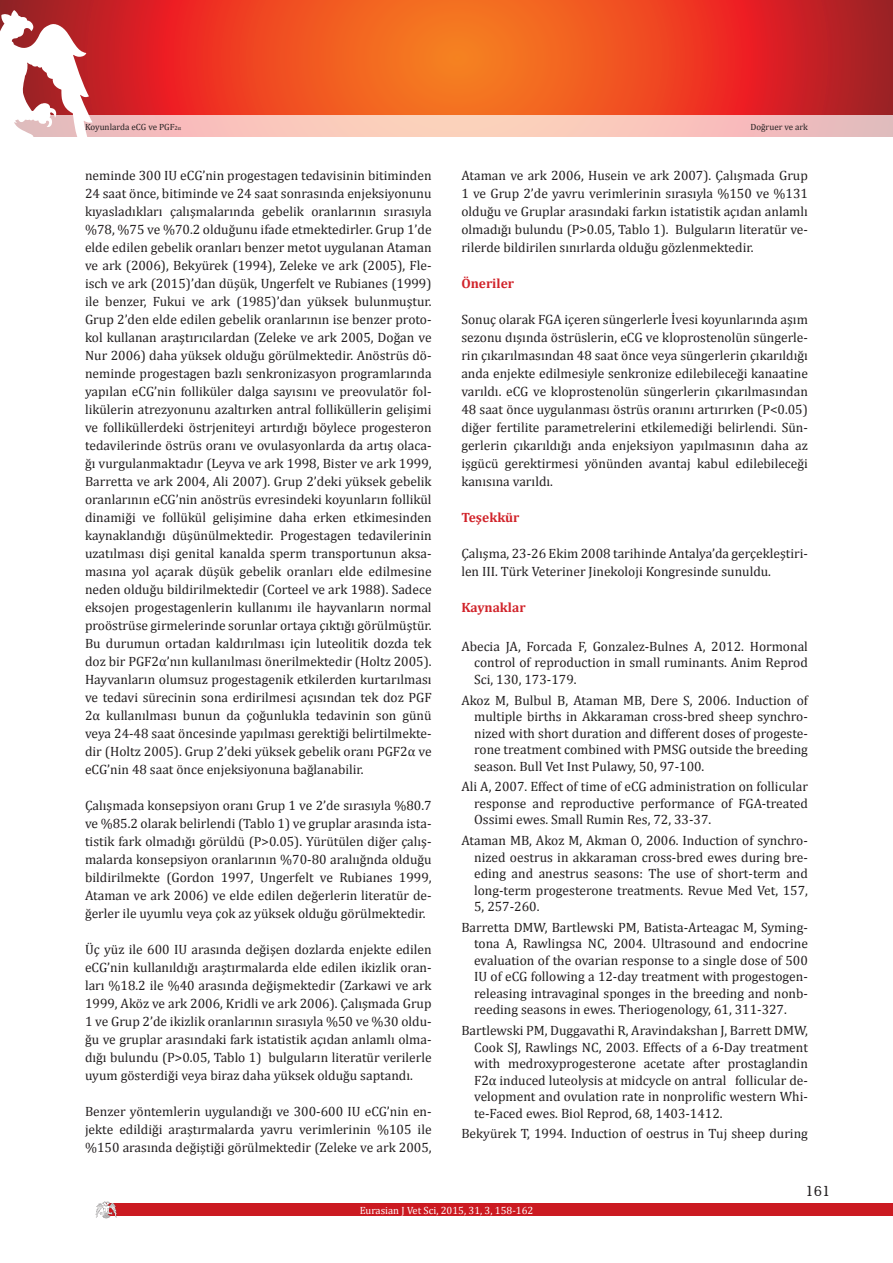
<style>
.page{position:relative;width:893px;height:1263px;background:#fff}
.page>*{position:absolute;margin:0;border:0;box-sizing:border-box;transform-origin:0 0}
.t1{font:15px "Humanist Slabserif 712 BT";color:#231f20}
.Kaynaklar{font:13.5px/18px "Cambria";color:#231f20;text-align:justify}
.t2{font:700 13.5px "Cambria";color:#d1232a}
.t3{font:10.5px "Cambria";color:#fff}
.t4{font:9px "Cambria";color:#231f20}
.s1{font-size:6px}
</style>
<div class="page">
<svg style="left:0;top:0;width:893px;height:115px;background:#e44422"></svg>
<div style="left:106px;top:1203px;width:787px;height:13px;background:#cb1a21"></div>
<svg style="left:0;top:10px;width:92px;height:127px"></svg>
<svg style="left:96px;top:1201px;width:21px;height:17px"></svg>
<svg style="left:0;top:115px;width:893px;height:21px;background:#f5c7bf"></svg>
<p class="t4" style="left:85px;top:121px;width:98px">Koyunlarda eCG ve PGF<span class="s1">2α</span></p>
<p class="t4" style="left:750px;top:121px;width:59px">Doğruer ve ark</p>
<p class="Kaynaklar" style="left:85px;top:166px;width:348px">neminde 300 IU eCG’nin progestagen tedavisinin bitiminden 24 saat önce, bitiminde ve 24 saat sonrasında enjeksiyonunu kıyasladıkları çalışmalarında gebelik oranlarının sırasıyla %78, %75 ve %70.2 olduğunu ifade etmektedirler. Grup 1’de elde edilen gebelik oranları benzer metot uygulanan Ataman ve ark (2006), Bekyürek (1994), Zeleke ve ark (2005), Fle&shy;isch ve ark (2015)’dan düşük, Ungerfelt ve Rubianes (1999) ile benzer, Fukui ve ark (1985)’dan yüksek bulunmuştur.<br>Grup 2’den elde edilen gebelik oranlarının ise benzer proto&shy;kol kullanan araştırıcılardan (Zeleke ve ark 2005, Doğan ve Nur 2006) daha yüksek olduğu görülmektedir. Anöstrüs dö&shy;neminde progestagen bazlı senkronizasyon programlarında yapılan eCG’nin folliküler dalga sayısını ve preovulatör fol&shy;likülerin atrezyonunu azaltırken antral folliküllerin gelişimi ve folliküllerdeki östrjeniteyi artırdığı böylece progesteron tedavilerinde östrüs oranı ve ovulasyonlarda da artış olaca&shy;ğı vurgulanmaktadır (Leyva ve ark 1998, Bister ve ark 1999, Barretta ve ark 2004, Ali 2007). Grup 2’deki yüksek gebelik oranlarının eCG’nin anöstrüs evresindeki koyunların follikül dinamiği ve follükül gelişimine daha erken etkimesinden kaynaklandığı düşünülmektedir. Progestagen tedavilerinin uzatılması dişi genital kanalda sperm transportunun aksa&shy;masına yol açarak düşük gebelik oranları elde edilmesine neden olduğu bildirilmektedir (Corteel ve ark 1988). Sadece eksojen progestagenlerin kullanımı ile hayvanların normal proöstrüse girmelerinde sorunlar ortaya çıktığı görülmüştür.<br>Bu durumun ortadan kaldırılması için luteolitik dozda tek doz bir PGF2α’nın kullanılması önerilmektedir (Holtz 2005).<br>Hayvanların olumsuz progestagenik etkilerden kurtarılması ve tedavi sürecinin sona erdirilmesi açısından tek doz PGF 2α kullanılması bunun da çoğunlukla tedavinin son günü veya 24-48 saat öncesinde yapılması gerektiği belirtilmekte&shy;dir (Holtz 2005). Grup 2’deki yüksek gebelik oranı PGF2α ve eCG’nin 48 saat önce enjeksiyonuna bağlanabilir.</p>
<p class="Kaynaklar" style="left:85px;top:796px;width:348px">Çalışmada konsepsiyon oranı Grup 1 ve 2’de sırasıyla %80.7 ve %85.2 olarak belirlendi (Tablo 1) ve gruplar arasında ista&shy;tistik fark olmadığı görüldü (P&gt;0.05). Yürütülen diğer çalış&shy;malarda konsepsiyon oranlarının %70-80 aralıığnda olduğu bildirilmekte (Gordon 1997, Ungerfelt ve Rubianes 1999, Ataman ve ark 2006) ve elde edilen değerlerin literatür de&shy;ğerler ile uyumlu veya çok az yüksek olduğu görülmektedir.</p>
<p class="Kaynaklar" style="left:85px;top:940px;width:348px">Üç yüz ile 600 IU arasında değişen dozlarda enjekte edilen eCG’nin kullanıldığı araştırmalarda elde edilen ikizlik oran&shy;ları %18.2 ile %40 arasında değişmektedir (Zarkawi ve ark 1999, Aköz ve ark 2006, Kridli ve ark 2006). Çalışmada Grup 1 ve Grup 2’de ikizlik oranlarının sırasıyla %50 ve %30 oldu&shy;ğu ve gruplar arasındaki fark istatistik açıdan anlamlı olma&shy;dığı bulundu (P&gt;0.05, Tablo 1) bulguların literatür verilerle uyum gösterdiği veya biraz daha yüksek olduğu saptandı.</p>
<p class="Kaynaklar" style="left:85px;top:1102px;width:348px">Benzer yöntemlerin uygulandığı ve 300-600 IU eCG’nin en&shy;jekte edildiği araştırmalarda yavru verimlerinin %105 ile %150 arasında değiştiği görülmektedir (Zeleke ve ark 2005,</p>
<p class="Kaynaklar" style="left:461px;top:166px;width:348px">Ataman ve ark 2006, Husein ve ark 2007). Çalışmada Grup 1 ve Grup 2’de yavru verimlerinin sırasıyla %150 ve %131 olduğu ve Gruplar arasındaki farkın istatistik açıdan anlamlı olmadığı bulundu (P&gt;0.05, Tablo 1). Bulguların literatür ve&shy;rilerde bildirilen sınırlarda olduğu gözlenmektedir.</p>
<p class="t2" style="left:461px;top:274px;width:54px">Öneriler</p>
<p class="Kaynaklar" style="left:461px;top:310px;width:348px">Sonuç olarak FGA içeren süngerlerle İvesi koyunlarında aşım sezonu dışında östrüslerin, eCG ve kloprostenolün süngerle&shy;rin çıkarılmasından 48 saat önce veya süngerlerin çıkarıldığı anda enjekte edilmesiyle senkronize edilebileceği kanaatine varıldı. eCG ve kloprostenolün süngerlerin çıkarılmasından 48 saat önce uygulanması östrüs oranını artırırken (P&lt;0.05) diğer fertilite parametrelerini etkilemediği belirlendi. Sün&shy;gerlerin çıkarıldığı anda enjeksiyon yapılmasının daha az işgücü gerektirmesi yönünden avantaj kabul edilebileceği kanısına varıldı.</p>
<p class="t2" style="left:461px;top:508px;width:59px">Teşekkür</p>
<p class="Kaynaklar" style="left:461px;top:544px;width:348px">Çalışma, 23-26 Ekim 2008 tarihinde Antalya’da gerçekleştiri&shy;len III. Türk Veteriner Jinekoloji Kongresinde sunuldu.</p>
<p class="t2" style="left:461px;top:598px;width:66px">Kaynaklar</p>
<p class="Kaynaklar" style="left:474px;top:638px;width:335px;line-height:16.5px;text-indent:-13px">Abecia JA, Forcada F, Gonzalez-Bulnes A, 2012. Hormonal control of reproduction in small ruminants. Anim Reprod Sci, 130, 173-179.</p>
<p class="Kaynaklar" style="left:474px;top:692px;width:335px;line-height:16.5px;text-indent:-13px">Akoz M, Bulbul B, Ataman MB, Dere S, 2006. Induction of multiple births in Akkaraman cross-bred sheep synchro&shy;nized with short duration and different doses of progeste&shy;rone treatment combined with PMSG outside the breeding season. Bull Vet Inst Pulawy, 50, 97-100.</p>
<p class="Kaynaklar" style="left:474px;top:778px;width:335px;line-height:16.5px;text-indent:-13px">Ali A, 2007. Effect of time of eCG administration on follicular response and reproductive performance of FGA-treated Ossimi ewes. Small Rumin Res, 72, 33-37.</p>
<p class="Kaynaklar" style="left:474px;top:832px;width:335px;line-height:16.5px;text-indent:-13px">Ataman MB, Akoz M, Akman O, 2006. Induction of synchro&shy;nized oestrus in akkaraman cross-bred ewes during bre&shy;eding and anestrus seasons: The use of short-term and long-term progesterone treatments. Revue Med Vet, 157, 5, 257-260.</p>
<p class="Kaynaklar" style="left:474px;top:919px;width:335px;line-height:16.5px;text-indent:-13px">Barretta DMW, Bartlewski PM, Batista-Arteagac M, Syming&shy;tona A, Rawlingsa NC, 2004. Ultrasound and endocrine evaluation of the ovarian response to a single dose of 500<br>IU of eCG following a 12-day treatment with progestogen&shy;releasing intravaginal sponges in the breeding and nonb&shy;reeding seasons in ewes. Theriogenology, 61, 311-327.</p>
<p class="Kaynaklar" style="left:474px;top:1022px;width:335px;line-height:16.5px;text-indent:-13px">Bartlewski PM, Duggavathi R, Aravindakshan J, Barrett DMW, Cook SJ, Rawlings NC, 2003. Effects of a 6-Day treatment with medroxyprogesterone acetate after prostaglandin F2α induced luteolysis at midcycle on antral follicular de&shy;velopment and ovulation rate in nonprolific western Whi&shy;te-Faced ewes. Biol Reprod, 68, 1403-1412.</p>
<p class="Kaynaklar" style="left:461px;top:1125px;width:348px">Bekyürek T, 1994. Induction of oestrus in Tuj sheep during</p>
<p class="t3" style="left:360px;top:1204px;width:175px">Eurasian J Vet Sci, 2015, 31, 3, 158-162</p>
<p class="t1" style="left:805px;top:1181px;width:27px">161</p>
</div>
